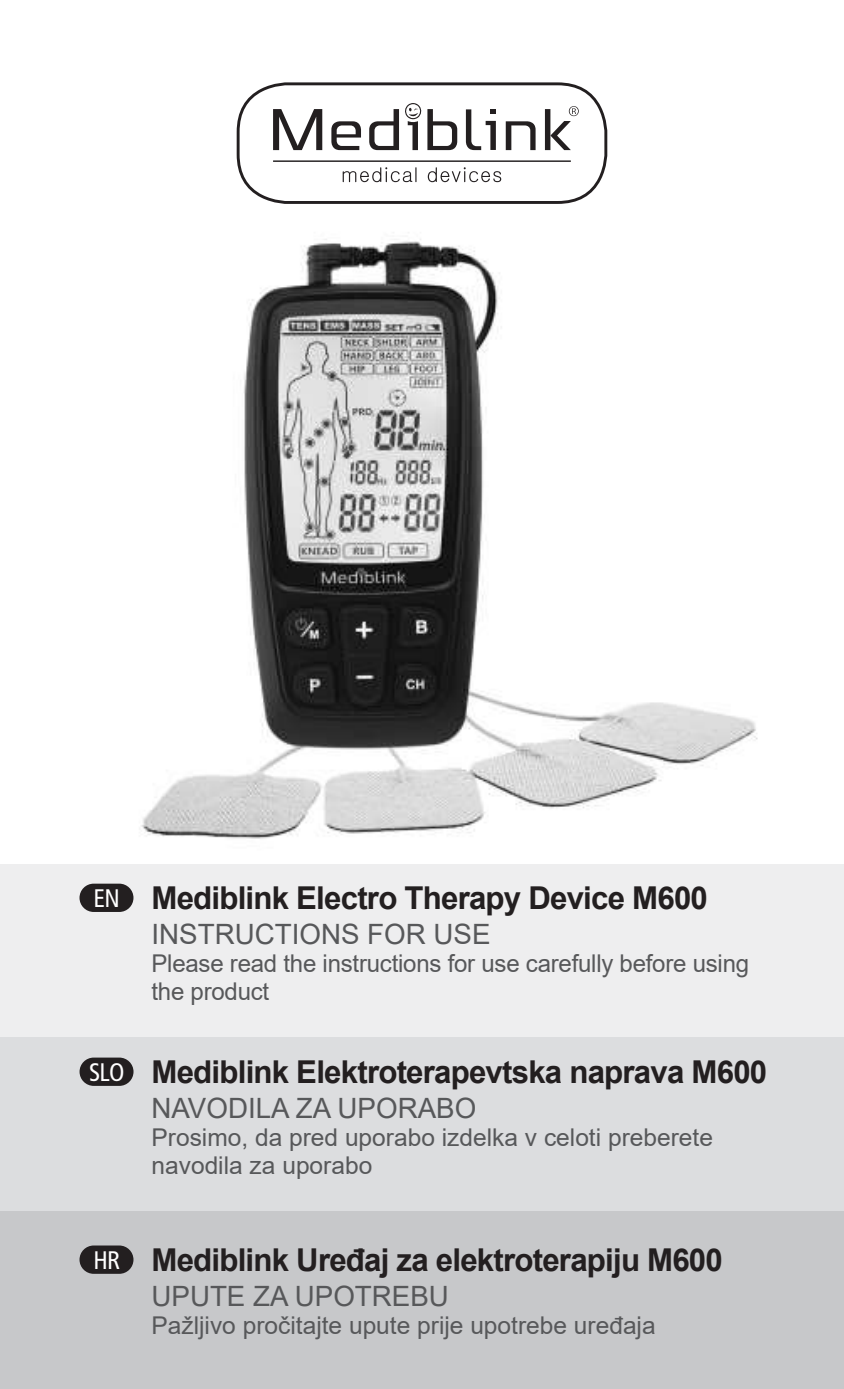
<style>
.page{position:relative;width:844px;height:1389px;background:#fff}
.page>*{position:absolute;margin:0;border:0;box-sizing:border-box;transform-origin:0 0}
.t1{font:700 31.5px "Arial";letter-spacing:-.025em;color:#231f20}
.t2{font:28px "Arial";color:#57585a}
.t3{font:24.5px/28px "Arial";color:#57585a}
.s1{font-family:"Frutiger LT Std";font-weight:400;font-stretch:condensed;font-size:25.2px;color:#fff}
</style>
<div class="page">
<img style="left:141px;top:239px;width:617px;height:600px">
<div style="left:0;top:864px;width:843px;height:173px;background:#eeeeef"></div>
<div style="left:79px;top:884px;width:54px;height:28px;background:#231f20;border-radius:14px"></div>
<div style="left:0;top:1038px;width:843px;height:173px;background:#dcdddf"></div>
<div style="left:79px;top:1058px;width:54px;height:28px;background:#231f20;border-radius:14px"></div>
<div style="left:0;top:1212px;width:843px;height:177px;background:#c7c8ca"></div>
<div style="left:79px;top:1245px;width:54px;height:29px;background:#231f20;border-radius:14px"></div>
<svg style="left:236px;top:82px;width:372px;height:122px"></svg>
<hr style="left:273px;top:160px;width:297px;height:2px;background:#231f20">
<p class="t1" style="left:94px;top:876px;width:615px"><span class="s1">EN</span> Mediblink Electro Therapy Device M600</p>
<p class="t2" style="left:151px;top:915px;width:340px">INSTRUCTIONS FOR USE</p>
<p class="t3" style="left:151px;top:949px;width:599px">Please read the instructions for use carefully before using the product</p>
<p class="t1" style="left:89px;top:1050px;width:679px"><span class="s1">SLO</span> Mediblink Elektroterapevtska naprava M600</p>
<p class="t2" style="left:151px;top:1089px;width:326px">NAVODILA ZA UPORABO</p>
<p class="t3" style="left:151px;top:1123px;width:563px">Prosimo, da pred uporabo izdelka v celoti preberete navodila za uporabo</p>
<p class="t1" style="left:93px;top:1238px;width:631px"><span class="s1">HR</span> Mediblink Uređaj za elektroterapiju M600</p>
<p class="t2" style="left:151px;top:1276px;width:299px">UPUTE ZA UPOTREBU</p>
<p class="t3" style="left:151px;top:1311px;width:505px">Pažljivo pročitajte upute prije upotrebe uređaja</p>
</div>
